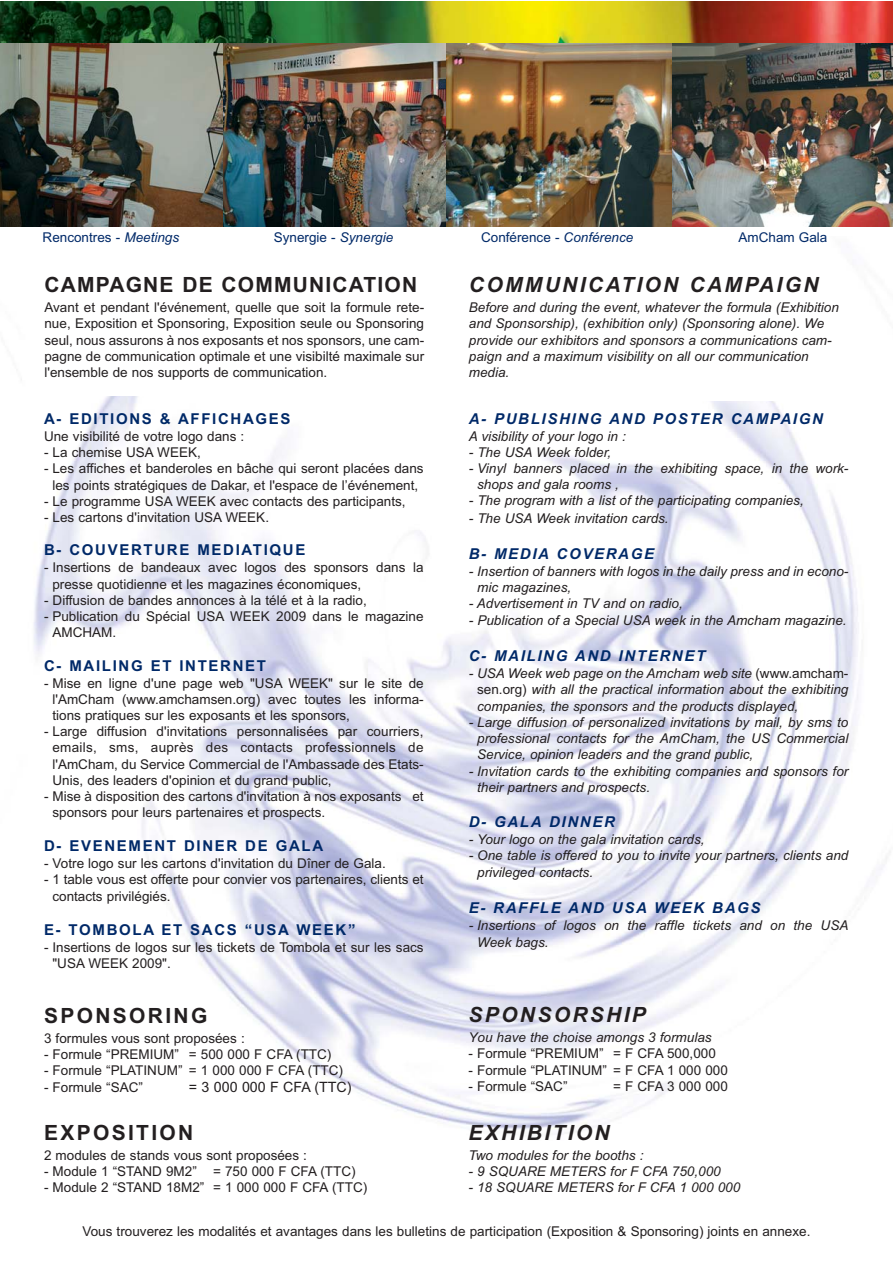
<style>
.page{position:relative;width:893px;height:1263px;background:#fff}
.page>*{position:absolute;margin:0;border:0;box-sizing:border-box;transform-origin:0 0}
.t1{font:italic 700 21px "Arial";letter-spacing:.11em;color:#231f20}
.t2{font:700 21px "Arial";letter-spacing:.055em;color:#231f20}
.t3{font:700 21px "Arial";letter-spacing:.11em;color:#231f20}
.t4{font:700 15px "Arial";letter-spacing:.11em;color:#002968}
.t5{font:italic 700 15px "Arial";letter-spacing:.11em;color:#002968}
.t6{font:14.25px "Arial";color:#231f20}
.t7{font:13.5px/16.2px "Arial";color:#231f20}
.t8{font:italic 13.5px/16.2px "Arial";color:#231f20}
.t9{font:13.5px "Arial";color:#002968}
.s1{font-style:italic}
.s2{font-style:normal}
</style>
<div class="page">
<img style="left:0;top:1px;width:893px;height:1131px">
<img style="left:448px;top:44px;width:445px;height:183px">
<img style="left:0;top:44px;width:223px;height:183px">
<img style="left:223px;top:44px;width:225px;height:183px">
<div style="left:43px;top:276px;width:383px;height:120px;background:#fff"></div>
<div style="left:467px;top:276px;width:383px;height:125px;background:#fff"></div>
<p class="t9" style="left:43px;top:233px;width:138px">Rencontres - <span class="s1">Meetings</span></p>
<p class="t9" style="left:274px;top:233px;width:121px">Synergie - <span class="s1">Synergie</span></p>
<p class="t9" style="left:481px;top:233px;width:154px">Conférence - <span class="s1">Conférence</span></p>
<p class="t9" style="left:738px;top:233px;width:90px">AmCham Gala</p>
<h1 class="t2" style="left:44px;top:277px;width:374px">CAMPAGNE DE COMMUNICATION</h1>
<p class="t7" style="left:44px;top:301px;width:381px;text-align:justify">Avant et pendant l'événement, quelle que soit la formule rete&shy;nue, Exposition et Sponsoring, Exposition seule ou Sponsoring seul, nous assurons à nos exposants et nos sponsors, une cam&shy;pagne de communication optimale et une visibilté maximale sur l'ensemble de nos supports de communication.</p>
<h1 class="t1" style="left:469px;top:277px;width:351px">COMMUNICATION CAMPAIGN</h1>
<p class="t8" style="left:469px;top:301px;width:371px">Before and during the event, whatever the formula (Exhibition and Sponsorship), (exhibition only) (Sponsoring alone). We provide our exhibitors and sponsors a communications cam&shy;paign and a maximum visibility on all our communication media.</p>
<p class="t4" style="left:44px;top:413px;width:248px">A- EDITIONS &amp; AFFICHAGES</p>
<p class="t7" style="left:44px;top:429px;width:202px">Une visibilité de votre logo dans :</p>
<p class="t7" style="left:44px;top:446px;width:158px">- La chemise USA WEEK,</p>
<p class="t7" style="left:44px;top:462px;width:381px;text-align:center">- Les affiches et banderoles en bâche qui seront placées dans les points stratégiques de Dakar, et l'espace de l’événement,</p>
<p class="t7" style="left:44px;top:494px;width:363px">- Le programme USA WEEK avec contacts des participants,</p>
<p class="t7" style="left:44px;top:510px;width:227px">- Les cartons d'invitation USA WEEK.</p>
<p class="t4" style="left:44px;top:545px;width:263px">B- COUVERTURE MEDIATIQUE</p>
<p class="t7" style="left:52px;top:561px;width:373px;text-indent:-8px">- Insertions de bandeaux avec logos des sponsors dans la presse quotidienne et les magazines économiques,</p>
<p class="t7" style="left:44px;top:593px;width:324px">- Diffusion de bandes annonces à la télé et à la radio,</p>
<p class="t7" style="left:52px;top:609px;width:373px;text-indent:-8px">- Publication du Spécial USA WEEK 2009 dans le magazine<br>AMCHAM.</p>
<p class="t4" style="left:44px;top:660px;width:224px">C- MAILING ET INTERNET</p>
<p class="t7" style="left:52px;top:676px;width:373px;text-align:justify;text-indent:-8px">- Mise en ligne d'une page web "USA WEEK" sur le site de l'AmCham (www.amchamsen.org) avec toutes les informa&shy;tions pratiques sur les exposants et les sponsors,</p>
<p class="t7" style="left:52px;top:725px;width:373px;text-align:justify;text-indent:-8px">- Large diffusion d'invitations personnalisées par courriers, emails, sms, auprès des contacts professionnels de l'AmCham, du Service Commercial de l'Ambassade des Etats-Unis, des leaders d'opinion et du grand public,</p>
<p class="t7" style="left:52px;top:789px;width:373px;text-indent:-8px">- Mise à disposition des cartons d'invitation à nos exposants et sponsors pour leurs partenaires et prospects.</p>
<p class="t4" style="left:44px;top:840px;width:281px">D- EVENEMENT DINER DE GALA</p>
<p class="t7" style="left:44px;top:856px;width:343px">- Votre logo sur les cartons d'invitation du Dîner de Gala.</p>
<p class="t7" style="left:52px;top:872px;width:373px;line-height:16.8px;text-indent:-8px">- 1 table vous est offerte pour convier vos partenaires, clients et contacts privilégiés.</p>
<p class="t4" style="left:44px;top:924px;width:313px">E- TOMBOLA ET SACS “USA WEEK”</p>
<p class="t7" style="left:52px;top:941px;width:373px;text-indent:-8px">- Insertions de logos sur les tickets de Tombola et sur les sacs "USA WEEK 2009".</p>
<p class="t5" style="left:469px;top:413px;width:356px">A- PUBLISHING AND POSTER CAMPAIGN</p>
<p class="t8" style="left:469px;top:429px;width:159px">A visibility of your logo in :</p>
<p class="t8" style="left:469px;top:445px;width:144px">- The USA Week folder,</p>
<p class="t8" style="left:477px;top:461px;width:373px;text-indent:-8px">- Vinyl banners placed in the exhibiting space, in the work&shy;shops and gala rooms ,</p>
<p class="t8" style="left:469px;top:494px;width:337px">- The program with a list of the participating companies,</p>
<p class="t8" style="left:469px;top:511px;width:201px">- The USA Week invitation cards.</p>
<p class="t5" style="left:469px;top:548px;width:187px">B- MEDIA COVERAGE</p>
<p class="t8" style="left:477px;top:564px;width:373px;text-indent:-8px">- Insertion of banners with logos in the daily press and in econo&shy;mic magazines,</p>
<p class="t8" style="left:469px;top:596px;width:216px">- Advertisement in TV and on radio,</p>
<p class="t8" style="left:469px;top:614px;width:379px">- Publication of a Special USA week in the Amcham magazine.</p>
<p class="t5" style="left:469px;top:651px;width:238px">C- MAILING AND INTERNET</p>
<p class="t8" style="left:477px;top:667px;width:373px;text-align:justify;text-indent:-8px">- USA Week web page on the Amcham web site <span class="s2">(www.amcham&shy;sen.org)</span> with all the practical information about the exhibiting companies, the sponsors and the products displayed,</p>
<p class="t8" style="left:477px;top:715px;width:373px;text-align:justify;text-indent:-8px">- Large diffusion of personalized invitations by mail, by sms to professional contacts for the AmCham, the US Commercial Service, opinion leaders and the grand public,</p>
<p class="t8" style="left:477px;top:764px;width:373px;text-indent:-8px">- Invitation cards to the exhibiting companies and sponsors for their partners and prospects.</p>
<p class="t5" style="left:469px;top:816px;width:148px">D- GALA DINNER</p>
<p class="t8" style="left:469px;top:832px;width:237px">- Your logo on the gala invitation cards,</p>
<p class="t8" style="left:477px;top:848px;width:373px;line-height:17.2px;text-indent:-8px">- One table is offered to you to invite your partners, clients and privileged contacts.</p>
<p class="t5" style="left:469px;top:903px;width:293px">E- RAFFLE AND USA WEEK BAGS</p>
<p class="t8" style="left:477px;top:919px;width:373px;text-indent:-8px">- Insertions of logos on the raffle tickets and on the USA<br>Week bags.</p>
<h1 class="t3" style="left:44px;top:1008px;width:165px">SPONSORING</h1>
<p class="t7" style="left:44px;top:1031px;width:202px">3 formules vous sont proposées :</p>
<p class="t7" style="left:44px;top:1047px;width:289px">- Formule “PREMIUM” = 500 000 F CFA (TTC)</p>
<p class="t7" style="left:44px;top:1063px;width:301px">- Formule “PLATINUM” = 1 000 000 F CFA (TTC)</p>
<p class="t7" style="left:44px;top:1080px;width:101px">- Formule “SAC”</p>
<p class="t6" style="left:189px;top:1081px;width:164px">= 3 000 000 F CFA (TTC)</p>
<h1 class="t3" style="left:44px;top:1125px;width:151px">EXPOSITION</h1>
<p class="t7" style="left:44px;top:1148px;width:265px">2 modules de stands vous sont proposées :</p>
<p class="t7" style="left:44px;top:1165px;width:313px">- Module 1 “STAND 9M2” = 750 000 F CFA (TTC)</p>
<p class="t7" style="left:44px;top:1181px;width:325px">- Module 2 “STAND 18M2” = 1 000 000 F CFA (TTC)</p>
<h1 class="t1" style="left:468px;top:1007px;width:179px">SPONSORSHIP</h1>
<p class="t8" style="left:468px;top:1030px;width:245px">You have the choise amongs 3 formulas</p>
<p class="t7" style="left:468px;top:1047px;width:249px">- Formule “PREMIUM” = F CFA 500,000</p>
<p class="t7" style="left:468px;top:1063px;width:261px">- Formule “PLATINUM” = F CFA 1 000 000</p>
<p class="t7" style="left:468px;top:1079px;width:101px">- Formule “SAC”</p>
<p class="t7" style="left:613px;top:1079px;width:116px">= F CFA 3 000 000</p>
<h1 class="t1" style="left:468px;top:1125px;width:143px">EXHIBITION</h1>
<p class="t8" style="left:468px;top:1148px;width:176px">Two modules for the booths :</p>
<p class="t8" style="left:468px;top:1165px;width:254px">- 9 SQUARE METERS for F CFA 750,000</p>
<p class="t8" style="left:468px;top:1181px;width:273px">- 18 SQUARE METERS for F CFA 1 000 000</p>
<p class="t7" style="left:82px;top:1224px;width:729px">Vous trouverez les modalités et avantages dans les bulletins de participation (Exposition &amp; Sponsoring) joints en annexe.</p>
</div>
